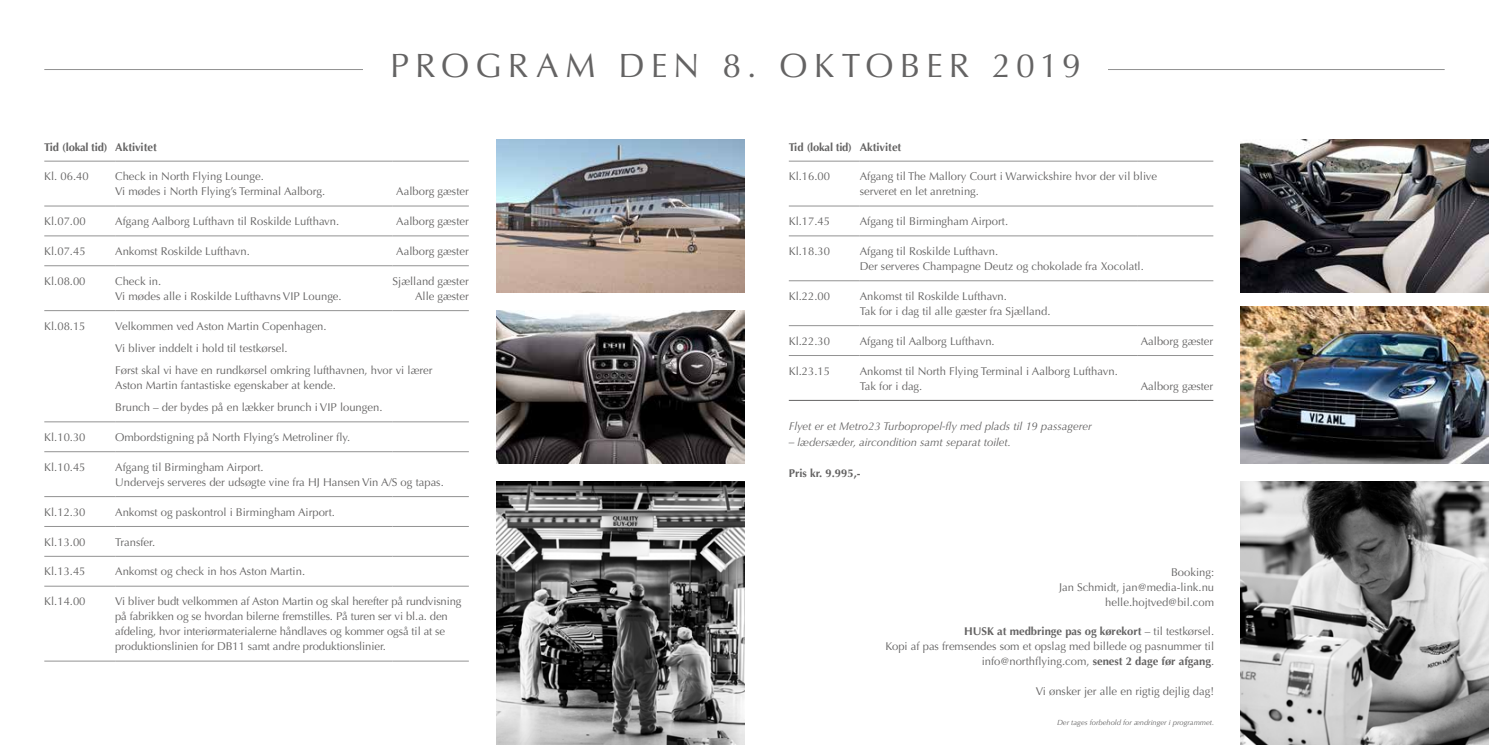
<style>
.page{position:relative;width:1489px;height:745px;background:#fff}
.page>*{position:absolute;margin:0;border:0;box-sizing:border-box;transform-origin:0 0}
.t1{font:33.75px "Optima";letter-spacing:.175em;color:#646363}
.t2{font:11.25px/15px "Optima";color:#646363}
.t3{font:italic 11.25px "Optima";color:#646363}
.t4{font:700 11.25px "Optima";color:#646363}
.t5{font:italic 7.5px "Optima";color:#646363}
.s1{font-weight:700}
</style>
<div class="page">
<hr style="left:44px;top:206px;width:71px;height:1px;background:#929292">
<hr style="left:115px;top:206px;width:277px;height:1px;background:#929292">
<hr style="left:392px;top:206px;width:77px;height:1px;background:#929292">
<hr style="left:44px;top:235px;width:71px;height:1px;background:#929292">
<hr style="left:115px;top:235px;width:277px;height:1px;background:#929292">
<hr style="left:392px;top:235px;width:77px;height:1px;background:#929292">
<hr style="left:44px;top:265px;width:71px;height:1px;background:#929292">
<hr style="left:115px;top:265px;width:277px;height:1px;background:#929292">
<hr style="left:392px;top:265px;width:77px;height:1px;background:#929292">
<hr style="left:44px;top:310px;width:71px;height:1px;background:#929292">
<hr style="left:115px;top:310px;width:277px;height:1px;background:#929292">
<hr style="left:392px;top:310px;width:77px;height:1px;background:#929292">
<hr style="left:44px;top:421px;width:71px;height:1px;background:#929292">
<hr style="left:115px;top:421px;width:277px;height:1px;background:#929292">
<hr style="left:392px;top:421px;width:77px;height:1px;background:#929292">
<hr style="left:44px;top:451px;width:71px;height:1px;background:#929292">
<hr style="left:115px;top:451px;width:277px;height:1px;background:#929292">
<hr style="left:392px;top:451px;width:77px;height:1px;background:#929292">
<hr style="left:44px;top:496px;width:71px;height:1px;background:#929292">
<hr style="left:115px;top:496px;width:277px;height:1px;background:#929292">
<hr style="left:392px;top:496px;width:77px;height:1px;background:#929292">
<hr style="left:44px;top:526px;width:71px;height:1px;background:#929292">
<hr style="left:115px;top:526px;width:277px;height:1px;background:#929292">
<hr style="left:392px;top:526px;width:77px;height:1px;background:#929292">
<hr style="left:44px;top:161px;width:71px;height:1px;background:#929292">
<hr style="left:115px;top:161px;width:277px;height:1px;background:#929292">
<hr style="left:392px;top:161px;width:77px;height:1px;background:#929292">
<hr style="left:44px;top:555px;width:71px;height:1px;background:#929292">
<hr style="left:115px;top:555px;width:277px;height:1px;background:#929292">
<hr style="left:392px;top:555px;width:77px;height:1px;background:#929292">
<hr style="left:44px;top:585px;width:71px;height:1px;background:#929292">
<hr style="left:115px;top:585px;width:277px;height:1px;background:#929292">
<hr style="left:392px;top:585px;width:77px;height:1px;background:#929292">
<hr style="left:44px;top:660px;width:71px;height:1px;background:#929292">
<hr style="left:115px;top:660px;width:277px;height:1px;background:#929292">
<hr style="left:392px;top:660px;width:77px;height:1px;background:#929292">
<hr style="left:788px;top:400px;width:71px;height:1px;background:#646363">
<hr style="left:859px;top:400px;width:278px;height:1px;background:#646363">
<hr style="left:1137px;top:400px;width:76px;height:1px;background:#646363">
<hr style="left:788px;top:161px;width:71px;height:1px;background:#929292">
<hr style="left:859px;top:161px;width:278px;height:1px;background:#929292">
<hr style="left:1137px;top:161px;width:76px;height:1px;background:#929292">
<hr style="left:788px;top:206px;width:71px;height:1px;background:#929292">
<hr style="left:859px;top:206px;width:278px;height:1px;background:#929292">
<hr style="left:1137px;top:206px;width:76px;height:1px;background:#929292">
<hr style="left:788px;top:235px;width:71px;height:1px;background:#929292">
<hr style="left:859px;top:235px;width:278px;height:1px;background:#929292">
<hr style="left:1137px;top:235px;width:76px;height:1px;background:#929292">
<hr style="left:788px;top:280px;width:71px;height:1px;background:#929292">
<hr style="left:859px;top:280px;width:278px;height:1px;background:#929292">
<hr style="left:1137px;top:280px;width:76px;height:1px;background:#929292">
<hr style="left:788px;top:325px;width:71px;height:1px;background:#929292">
<hr style="left:859px;top:325px;width:278px;height:1px;background:#929292">
<hr style="left:1137px;top:325px;width:76px;height:1px;background:#929292">
<hr style="left:788px;top:355px;width:71px;height:1px;background:#929292">
<hr style="left:859px;top:355px;width:278px;height:1px;background:#929292">
<hr style="left:1137px;top:355px;width:76px;height:1px;background:#929292">
<img style="left:1240px;top:481px;width:248px;height:263px">
<img style="left:496px;top:139px;width:248px;height:153px">
<img style="left:496px;top:310px;width:248px;height:153px">
<img style="left:496px;top:481px;width:248px;height:263px">
<img style="left:1240px;top:139px;width:248px;height:153px">
<img style="left:1240px;top:306px;width:248px;height:157px">
<hr style="left:44px;top:69px;width:1400px;height:1px;background:#929292">
<div style="left:363px;top:46px;width:744px;height:50px;background:#fff"></div>
<h1 class="t1" style="left:390px;top:46px;width:692px">PROGRAM DEN 8. OKTOBER 2019</h1>
<p class="t4" style="left:44px;top:140px;width:114px">Tid (lokal tid) Aktivitet</p>
<p class="t2" style="left:44px;top:169px;width:46px">Kl. 06.40</p>
<p class="t2" style="left:115px;top:169px;width:212px">Check in North Flying Lounge.<br>Vi mødes i North Flying’s Terminal Aalborg.</p>
<p class="t2" style="left:396px;top:184px;width:74px">Aalborg gæster</p>
<p class="t2" style="left:44px;top:214px;width:43px">Kl.07.00</p>
<p class="t2" style="left:115px;top:214px;width:226px">Afgang Aalborg Lufthavn til Roskilde Lufthavn.</p>
<p class="t2" style="left:396px;top:214px;width:74px">Aalborg gæster</p>
<p class="t2" style="left:44px;top:244px;width:43px">Kl.07.45</p>
<p class="t2" style="left:115px;top:244px;width:136px">Ankomst Roskilde Lufthavn.</p>
<p class="t2" style="left:396px;top:244px;width:74px">Aalborg gæster</p>
<p class="t2" style="left:44px;top:273px;width:43px">Kl.08.00</p>
<p class="t2" style="left:115px;top:273px;width:228px">Check in.<br>Vi mødes alle i Roskilde Lufthavns VIP Lounge.</p>
<p class="t2" style="left:392px;top:273px;width:78px;text-align:right">Sjælland gæster<br>Alle gæster</p>
<p class="t2" style="left:44px;top:318px;width:43px">Kl.08.15</p>
<p class="t2" style="left:115px;top:315px;width:319px;line-height:22.1px">Velkommen ved Aston Martin Copenhagen.<br>Vi bliver inddelt i hold til testkørsel.<br>Først skal vi have en rundkørsel omkring lufthavnen, hvor vi lærer</p>
<p class="t2" style="left:115px;top:374px;width:269px;line-height:22.1px">Aston Martin fantastiske egenskaber at kende.<br>Brunch – der bydes på en lækker brunch i VIP loungen.</p>
<p class="t2" style="left:44px;top:429px;width:43px">Kl.10.30</p>
<p class="t2" style="left:115px;top:429px;width:236px">Ombordstigning på North Flying’s Metroliner fly.</p>
<p class="t2" style="left:44px;top:459px;width:43px">Kl.10.45</p>
<p class="t2" style="left:115px;top:459px;width:330px">Afgang til Birmingham Airport.<br>Undervejs serveres der udsøgte vine fra HJ Hansen Vin A/S og tapas.</p>
<p class="t2" style="left:44px;top:504px;width:43px">Kl.12.30</p>
<p class="t2" style="left:115px;top:504px;width:221px">Ankomst og paskontrol i Birmingham Airport.</p>
<p class="t2" style="left:44px;top:534px;width:43px">Kl.13.00</p>
<p class="t2" style="left:115px;top:534px;width:42px">Transfer.</p>
<p class="t2" style="left:44px;top:564px;width:43px">Kl.13.45</p>
<p class="t2" style="left:115px;top:564px;width:191px">Ankomst og check in hos Aston Martin.</p>
<p class="t2" style="left:44px;top:593px;width:43px">Kl.14.00</p>
<p class="t2" style="left:115px;top:593px;width:348px">Vi bliver budt velkommen af Aston Martin og skal herefter på rundvisning på fabrikken og se hvordan bilerne fremstilles. På turen ser vi bl.a. den afdeling, hvor interiørmaterialerne håndlaves og kommer også til at se produktionslinien for DB11 samt andre produktionslinier.</p>
<p class="t4" style="left:788px;top:140px;width:114px">Tid (lokal tid) Aktivitet</p>
<p class="t2" style="left:788px;top:169px;width:43px">Kl.16.00</p>
<p class="t2" style="left:859px;top:169px;width:299px">Afgang til The Mallory Court i Warwickshire hvor der vil blive serveret en let anretning.</p>
<p class="t2" style="left:788px;top:214px;width:43px">Kl.17.45</p>
<p class="t2" style="left:859px;top:214px;width:150px">Afgang til Birmingham Airport.</p>
<p class="t2" style="left:788px;top:244px;width:43px">Kl.18.30</p>
<p class="t2" style="left:859px;top:244px;width:285px">Afgang til Roskilde Lufthavn.<br>Der serveres Champagne Deutz og chokolade fra Xocolatl.</p>
<p class="t2" style="left:788px;top:288px;width:43px">Kl.22.00</p>
<p class="t2" style="left:859px;top:288px;width:192px">Ankomst til Roskilde Lufthavn.<br>Tak for i dag til alle gæster fra Sjælland.</p>
<p class="t2" style="left:788px;top:333px;width:43px">Kl.22.30</p>
<p class="t2" style="left:859px;top:333px;width:136px">Afgang til Aalborg Lufthavn.</p>
<p class="t2" style="left:1140px;top:333px;width:74px">Aalborg gæster</p>
<p class="t2" style="left:788px;top:363px;width:43px">Kl.23.15</p>
<p class="t2" style="left:859px;top:363px;width:260px">Ankomst til North Flying Terminal i Aalborg Lufthavn.<br>Tak for i dag.</p>
<p class="t2" style="left:1140px;top:378px;width:74px">Aalborg gæster</p>
<p class="t3" style="left:788px;top:419px;width:304px">Flyet er et Metro23 Turbopropel-fly med plads til 19 passagerer</p>
<p class="t3" style="left:788px;top:435px;width:224px">– lædersæder, aircondition samt separat toilet.</p>
<p class="t4" style="left:788px;top:466px;width:73px">Pris kr. 9.995,-</p>
<p class="t2" style="left:1059px;top:564px;width:156px;text-align:right">Booking:<br>Jan Schmidt, jan@media-link.nu helle.hojtved@bil.com</p>
<p class="t2" style="left:885px;top:623px;width:330px;text-align:right"><span class="s1">HUSK at medbringe pas og kørekort</span> – til testkørsel.<br>Kopi af pas fremsendes som et opslag med billede og pasnummer til info@northflying.com, <span class="s1">senest 2 dage før afgang</span>.</p>
<p class="t2" style="left:1035px;top:683px;width:180px">Vi ønsker jer alle en rigtig dejlig dag!</p>
<p class="t5" style="left:1057px;top:717px;width:159px">Der tages forbehold for ændringer i programmet.</p>
</div>
